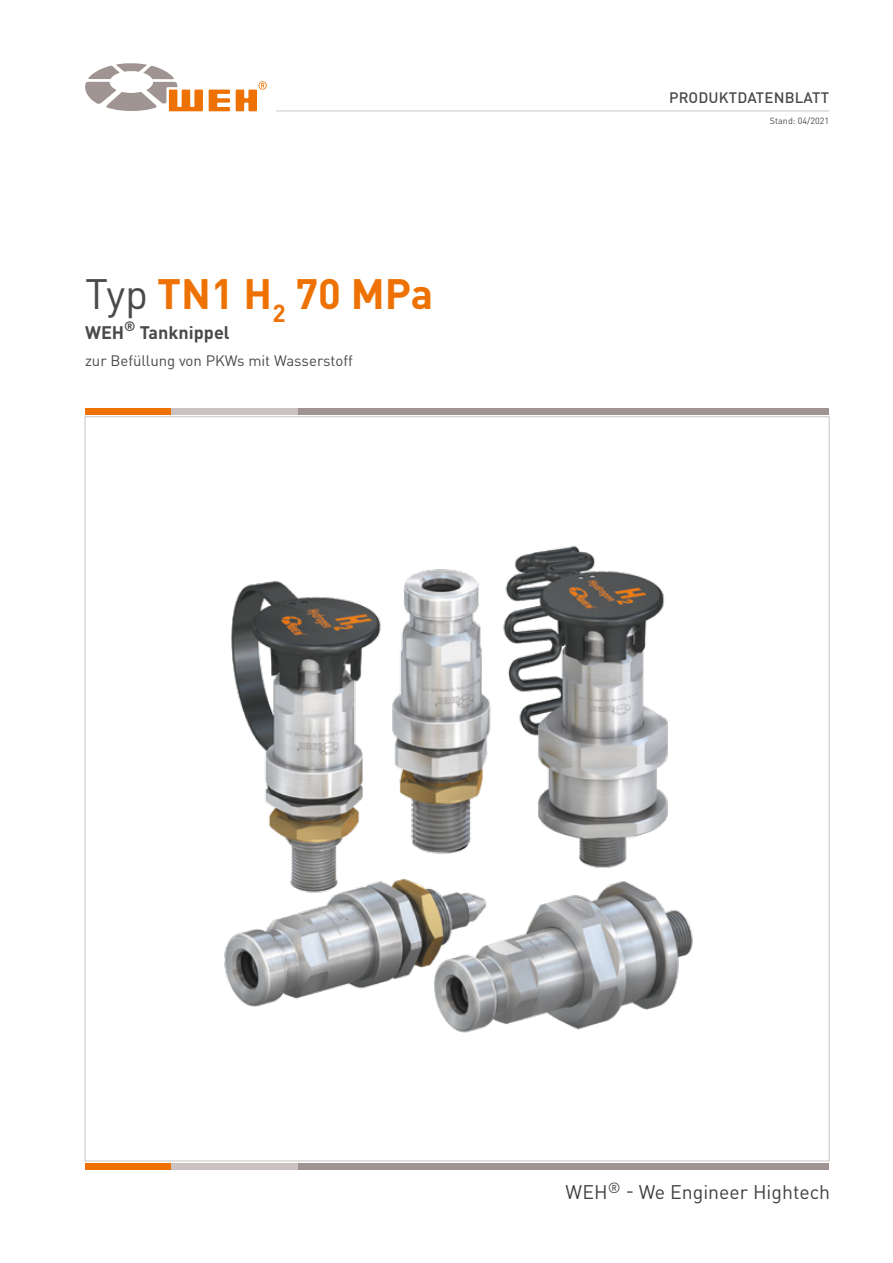
<style>
.page{position:relative;width:893px;height:1263px;background:#fff}
.page>*{position:absolute;margin:0;border:0;box-sizing:border-box;transform-origin:0 0}
.t1{font:700 42px "DIN Pro";color:#ee7203}
.t2{font:19.5px "DIN Pro";color:#000}
.t3{font:700 18px "DIN Pro";color:#4a4a49}
.t4{font:15px "DIN Pro";color:#4a4a49}
.t5{font:500 15px "DIN Pro";letter-spacing:.01em;color:#4a4a49}
.t6{font:9px "DIN Pro";color:#4a4a49}
.s1{font-weight:400;color:#4a4a49}
</style>
<div class="page">
<hr style="left:276px;top:111px;width:553px;height:1px;background:#cac3c2">
<div style="left:298px;top:408px;width:531px;height:7px;background:#9f9491"></div>
<div style="left:170px;top:408px;width:128px;height:7px;background:#cac3c2"></div>
<div style="left:85px;top:408px;width:85px;height:7px;background:#ee7203"></div>
<div style="left:298px;top:1163px;width:531px;height:6px;background:#9f9491"></div>
<div style="left:170px;top:1163px;width:128px;height:6px;background:#cac3c2"></div>
<div style="left:85px;top:1163px;width:85px;height:6px;background:#ee7203"></div>
<svg style="left:85px;top:63px;width:118px;height:48px"></svg>
<svg style="left:209px;top:90px;width:21px;height:21px"></svg>
<svg style="left:236px;top:81px;width:31px;height:30px"></svg>
<img style="left:85px;top:524px;width:744px;height:554px">
<h1 class="t1" style="left:85px;top:258px;width:350px"><span class="s1">Typ</span> TN1 H<sub>2</sub> 70 MPa</h1>
<p class="t3" style="left:85px;top:317px;width:146px">WEH<sup>®</sup> Tanknippel</p>
<p class="t4" style="left:85px;top:348px;width:269px">zur Befüllung von PKWs mit Wasserstoff</p>
<p class="t5" style="left:669px;top:85px;width:162px">PRODUKTDATENBLATT</p>
<p class="t6" style="left:770px;top:113px;width:61px">Stand: 04/2021</p>
<h2 class="t2" style="left:566px;top:1177px;width:266px">WEH<sup>®</sup> - We Engineer Hightech</h2>
</div>
